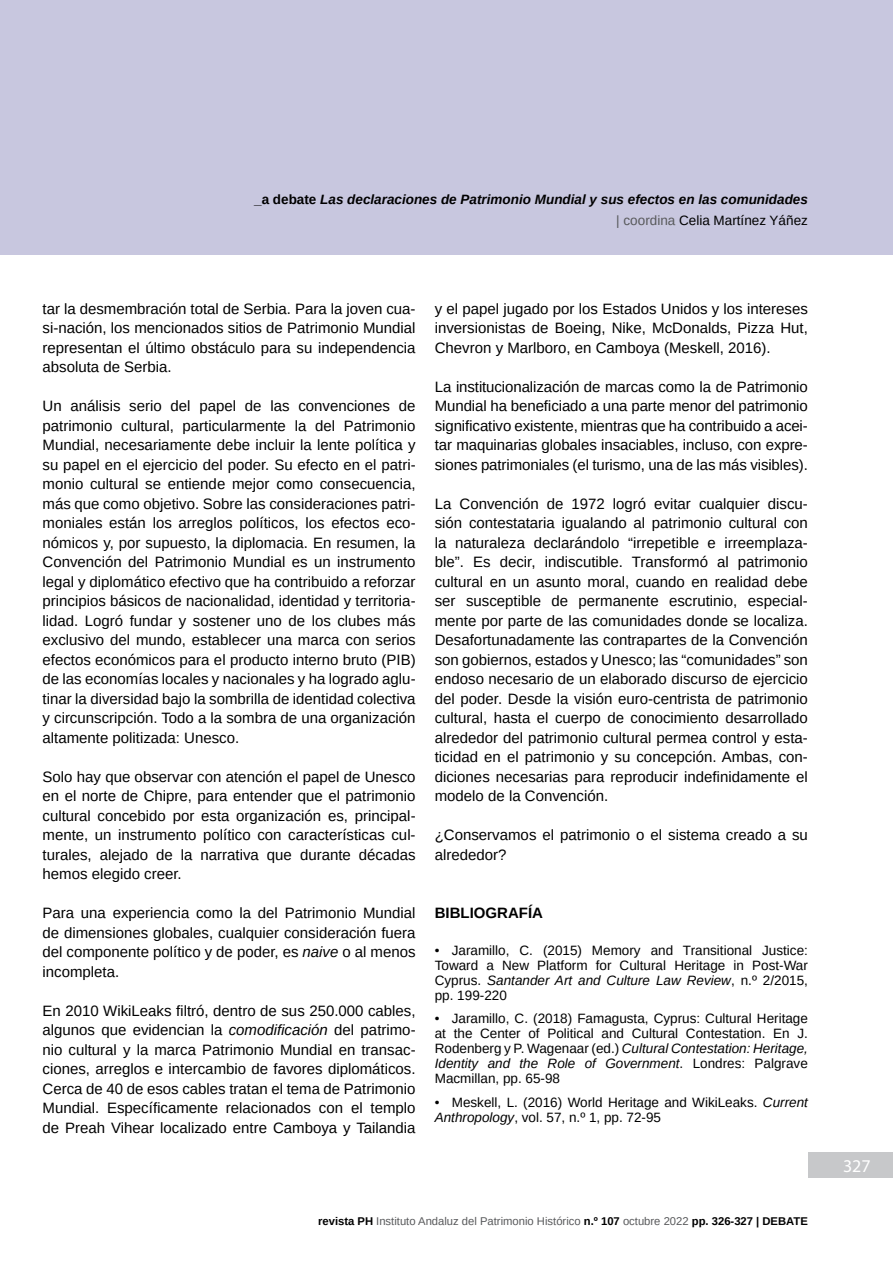
<style>
.page{position:relative;width:893px;height:1263px;background:#fff}
.page>*{position:absolute;margin:0;border:0;box-sizing:border-box;transform-origin:0 0}
.t1{font:18px "Myriad Pro";color:#fff}
.t2{font:15px/19.5px "Arimo";color:#000;text-align:justify}
.t3{font:700 15px "Arimo";color:#000}
.t4{font:13.5px/15px "Arimo";color:#000;text-align:justify}
.t5{font:italic 700 13.5px/21px "Arimo";color:#000;text-align:right}
.t6{font:11.25px "Arimo";color:#58595b}
.s1{font-style:normal}
.s2{font-weight:400;font-style:normal;color:#58595b}
.s3{font-weight:400;font-style:normal}
.s4{font-style:italic}
.s5{font-weight:700;color:#000}
</style>
<div class="page">
<div style="left:0;top:0;width:893px;height:255px;background:#c8c7df"></div>
<div style="left:808px;top:1152px;width:85px;height:26px;background:#c7c8ca"></div>
<p class="t5" style="left:254px;top:189px;width:555px"><span class="s1">_a debate</span> Las declaraciones de Patrimonio Mundial y sus efectos en las comunidades <span class="s2">| coordina</span> <span class="s3">Celia Martínez Yáñez</span></p>
<p class="t2" style="left:43px;top:299px;width:375px">tar la desmembración total de Serbia. Para la joven cua&shy;si-nación, los mencionados sitios de Patrimonio Mundial representan el último obstáculo para su independencia absoluta de Serbia.</p>
<p class="t2" style="left:43px;top:396px;width:375px">Un análisis serio del papel de las convenciones de patrimonio cultural, particularmente la del Patrimonio Mundial, necesariamente debe incluir la lente política y su papel en el ejercicio del poder. Su efecto en el patri&shy;monio cultural se entiende mejor como consecuencia, más que como objetivo. Sobre las consideraciones patri&shy;moniales están los arreglos políticos, los efectos eco&shy;nómicos y, por supuesto, la diplomacia. En resumen, la Convención del Patrimonio Mundial es un instrumento legal y diplomático efectivo que ha contribuido a reforzar principios básicos de nacionalidad, identidad y territoria&shy;lidad. Logró fundar y sostener uno de los clubes más exclusivo del mundo, establecer una marca con serios efectos económicos para el producto interno bruto (PIB) de las economías locales y nacionales y ha logrado aglu&shy;tinar la diversidad bajo la sombrilla de identidad colectiva y circunscripción. Todo a la sombra de una organización altamente politizada: Unesco.</p>
<p class="t2" style="left:43px;top:767px;width:375px">Solo hay que observar con atención el papel de Unesco en el norte de Chipre, para entender que el patrimonio cultural concebido por esta organización es, principal&shy;mente, un instrumento político con características cul&shy;turales, alejado de la narrativa que durante décadas hemos elegido creer.</p>
<p class="t2" style="left:43px;top:903px;width:375px">Para una experiencia como la del Patrimonio Mundial de dimensiones globales, cualquier consideración fuera del componente político y de poder, es <span class="s4">naive</span> o al menos incompleta.</p>
<p class="t2" style="left:43px;top:1001px;width:375px">En 2010 WikiLeaks filtró, dentro de sus 250.000 cables, algunos que evidencian la <span class="s4">comodificación</span> del patrimo&shy;nio cultural y la marca Patrimonio Mundial en transac&shy;ciones, arreglos e intercambio de favores diplomáticos.<br>Cerca de 40 de esos cables tratan el tema de Patrimonio Mundial. Específicamente relacionados con el templo de Preah Vihear localizado entre Camboya y Tailandia</p>
<p class="t2" style="left:435px;top:299px;width:375px">y el papel jugado por los Estados Unidos y los intereses inversionistas de Boeing, Nike, McDonalds, Pizza Hut, Chevron y Marlboro, en Camboya (Meskell, 2016).</p>
<p class="t2" style="left:435px;top:377px;width:375px">La institucionalización de marcas como la de Patrimonio Mundial ha beneficiado a una parte menor del patrimonio significativo existente, mientras que ha contribuido a acei&shy;tar maquinarias globales insaciables, incluso, con expre&shy;siones patrimoniales (el turismo, una de las más visibles).</p>
<p class="t2" style="left:435px;top:494px;width:375px">La Convención de 1972 logró evitar cualquier discu&shy;sión contestataria igualando al patrimonio cultural con la naturaleza declarándolo “irrepetible e irreemplaza&shy;ble”. Es decir, indiscutible. Transformó al patrimonio cultural en un asunto moral, cuando en realidad debe ser susceptible de permanente escrutinio, especial&shy;mente por parte de las comunidades donde se localiza.<br>Desafortunadamente las contrapartes de la Convención son gobiernos, estados y Unesco; las “comunidades” son endoso necesario de un elaborado discurso de ejercicio del poder. Desde la visión euro-centrista de patrimonio cultural, hasta el cuerpo de conocimiento desarrollado alrededor del patrimonio cultural permea control y esta&shy;ticidad en el patrimonio y su concepción. Ambas, con&shy;diciones necesarias para reproducir indefinidamente el modelo de la Convención.</p>
<p class="t2" style="left:435px;top:825px;width:375px">¿Conservamos el patrimonio o el sistema creado a su alrededor?</p>
<p class="t3" style="left:435px;top:903px;width:110px">BIBLIOGRAFÍA</p>
<p class="t4" style="left:435px;top:942px;width:375px">• Jaramillo, C. (2015) Memory and Transitional Justice:<br>Toward a New Platform for Cultural Heritage in Post-War Cyprus. <span class="s4">Santander Art and Culture Law Review</span>, n.º 2/2015, pp. 199-220</p>
<p class="t4" style="left:435px;top:1011px;width:375px">• Jaramillo, C. (2018) Famagusta, Cyprus: Cultural Heritage at the Center of Political and Cultural Contestation. En J.<br>Rodenberg y P. Wagenaar (ed.) <span class="s4">Cultural Contestation: Heritage, Identity and the Role of Government</span>. Londres: Palgrave Macmillan, pp. 65-98</p>
<p class="t4" style="left:435px;top:1094px;width:375px">• Meskell, L. (2016) World Heritage and WikiLeaks. <span class="s4">Current<br>Anthropology</span>, vol. 57, n.º 1, pp. 72-95</p>
<p class="t6" style="left:318px;top:1213px;width:491px"><span class="s5">revista PH</span> Instituto Andaluz del Patrimonio Histórico <span class="s5">n.º 107</span> octubre 2022 <span class="s5">pp. 326-327 | DEBATE</span></p>
<p class="t1" style="left:843px;top:1155px;width:29px">327</p>
</div>
